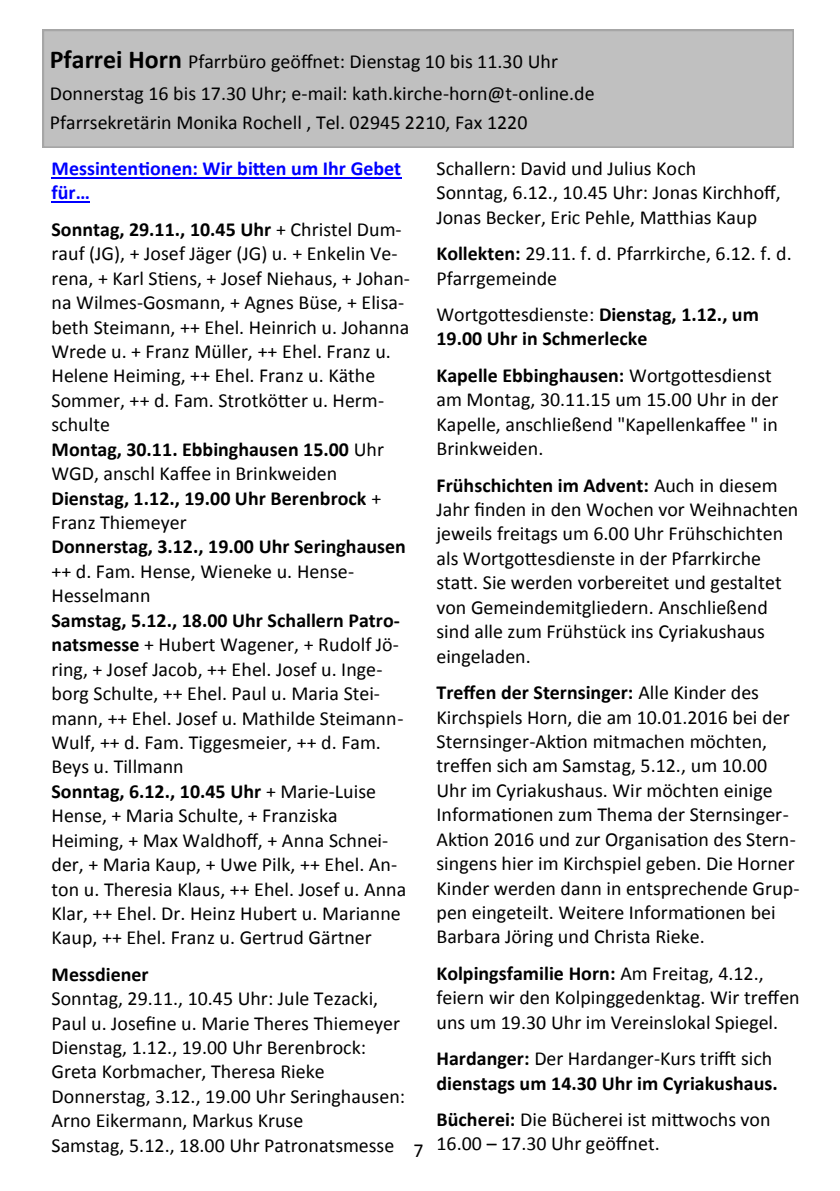
<style>
.page{position:relative;width:840px;height:1191px;background:#fff}
.page>*{position:absolute;margin:0;border:0;box-sizing:border-box;transform-origin:0 0}
.t1{font:20px/24.4px "Calibri";color:#000}
.t2{font:700 20px/24.2px "Calibri";color:#000}
.t3{font:700 20px/24.4px "Calibri";color:#00f}
.s1{font-weight:700;font-size:26px}
.s2{font-weight:700}
.s3{font-weight:400}
</style>
<div class="page">
<div style="left:43px;top:30px;width:750px;height:118px;background:#c0c0c0"></div>
<hr style="left:52px;top:177px;width:349px;height:1px;background:#00f">
<hr style="left:52px;top:202px;width:38px;height:1px;background:#00f">
<p class="t1" style="left:50px;top:46px;width:546px;line-height:31.8px"><span class="s1">Pfarrei Horn</span> Pfarrbüro geöffnet: Dienstag 10 bis 11.30 Uhr<br>Donnerstag 16 bis 17.30 Uhr; e-mail: kath.kirche-horn@t-online.de</p>
<p class="t1" style="left:50px;top:110px;width:479px">Pfarrsekretärin Monika Rochell , Tel. 02945 2210, Fax 1220</p>
<p class="t3" style="left:51px;top:156px;width:351px">Messintentionen: Wir bitten um Ihr Gebet für…</p>
<p class="t1" style="left:52px;top:217px;width:360px"><span class="s2">Sonntag, 29.11., 10.45 Uhr</span> + Christel Dum&shy;rauf (JG), + Josef Jäger (JG) u. + Enkelin Ve&shy;rena, + Karl Stiens, + Josef Niehaus, + Johan&shy;na Wilmes-Gosmann, + Agnes Büse, + Elisa&shy;beth Steimann, ++ Ehel. Heinrich u. Johanna Wrede u. + Franz Müller, ++ Ehel. Franz u.<br>Helene Heiming, ++ Ehel. Franz u. Käthe Sommer, ++ d. Fam. Strotkötter u. Herm&shy;schulte<br><span class="s2">Montag, 30.11. Ebbinghausen 15.00</span> Uhr WGD, anschl Kaffee in Brinkweiden <span class="s2">Dienstag, 1.12., 19.00 Uhr Berenbrock</span> + Franz Thiemeyer<br><span class="s2">Donnerstag, 3.12., 19.00 Uhr Seringhausen </span>++ d. Fam. Hense, Wieneke u. Hense-Hesselmann<br><span class="s2">Samstag, 5.12., 18.00 Uhr Schallern Patro&shy;natsmesse</span> + Hubert Wagener, + Rudolf Jö&shy;ring, + Josef Jacob, ++ Ehel. Josef u. Inge&shy;borg Schulte, ++ Ehel. Paul u. Maria Stei&shy;mann, ++ Ehel. Josef u. Mathilde Steimann-Wulf, ++ d. Fam. Tiggesmeier, ++ d. Fam.<br>Beys u. Tillmann<br><span class="s2">Sonntag, 6.12., 10.45 Uhr</span> + Marie-Luise Hense, + Maria Schulte, + Franziska Heiming, + Max Waldhoff, + Anna Schnei&shy;der, + Maria Kaup, + Uwe Pilk, ++ Ehel. An&shy;ton u. Theresia Klaus, ++ Ehel. Josef u. Anna Klar, ++ Ehel. Dr. Heinz Hubert u. Marianne Kaup, ++ Ehel. Franz u. Gertrud Gärtner</p>
<p class="t1" style="left:52px;top:962px;width:355px"><span class="s2">Messdiener<br></span>Sonntag, 29.11., 10.45 Uhr: Jule Tezacki, Paul u. Josefine u. Marie Theres Thiemeyer Dienstag, 1.12., 19.00 Uhr Berenbrock:<br>Greta Korbmacher, Theresa Rieke Donnerstag, 3.12., 19.00 Uhr Seringhausen:<br>Arno Eikermann, Markus Kruse<br>Samstag, 5.12., 18.00 Uhr Patronatsmesse</p>
<p class="t1" style="left:436px;top:156px;width:345px">Schallern: David und Julius Koch<br>Sonntag, 6.12., 10.45 Uhr: Jonas Kirchhoff,<br>Jonas Becker, Eric Pehle, Matthias Kaup</p>
<p class="t1" style="left:436px;top:241px;width:356px"><span class="s2">Kollekten:</span> 29.11. f. d. Pfarrkirche, 6.12. f. d.<br>Pfarrgemeinde</p>
<p class="t2" style="left:436px;top:302px;width:324px"><span class="s3">Wortgottesdienste:</span> Dienstag, 1.12., um<br>19.00 Uhr in Schmerlecke</p>
<p class="t1" style="left:436px;top:363px;width:343px"><span class="s2">Kapelle Ebbinghausen:</span> Wortgottesdienst am Montag, 30.11.15 um 15.00 Uhr in der Kapelle, anschließend "Kapellenkaffee " in Brinkweiden.</p>
<p class="t1" style="left:436px;top:473px;width:363px"><span class="s2">Frühschichten im Advent:</span> Auch in diesem Jahr finden in den Wochen vor Weihnachten jeweils freitags um 6.00 Uhr Frühschichten als Wortgottesdienste in der Pfarrkirche statt. Sie werden vorbereitet und gestaltet von Gemeindemitgliedern. Anschließend sind alle zum Frühstück ins Cyriakushaus eingeladen.</p>
<p class="t1" style="left:436px;top:680px;width:364px"><span class="s2">Treffen der Sternsinger:</span> Alle Kinder des Kirchspiels Horn, die am 10.01.2016 bei der Sternsinger-Aktion mitmachen möchten, treffen sich am Samstag, 5.12., um 10.00<br>Uhr im Cyriakushaus. Wir möchten einige Informationen zum Thema der Sternsinger-Aktion 2016 und zur Organisation des Stern&shy;singens hier im Kirchspiel geben. Die Horner Kinder werden dann in entsprechende Grup&shy;pen eingeteilt. Weitere Informationen bei Barbara Jöring und Christa Rieke.</p>
<p class="t1" style="left:436px;top:961px;width:364px"><span class="s2">Kolpingsfamilie Horn:</span> Am Freitag, 4.12., feiern wir den Kolpinggedenktag. Wir treffen uns um 19.30 Uhr im Vereinslokal Spiegel.</p>
<p class="t2" style="left:436px;top:1046px;width:342px">Hardanger: <span class="s3">Der Hardanger-Kurs trifft sich </span>dienstags um 14.30 Uhr im Cyriakushaus.</p>
<p class="t1" style="left:436px;top:1107px;width:335px"><span class="s2">Bücherei:</span> Die Bücherei ist mittwochs von<br>16.00 – 17.30 Uhr geöffnet.</p>
<p class="t1" style="left:413px;top:1138px;width:12px">7</p>
</div>
